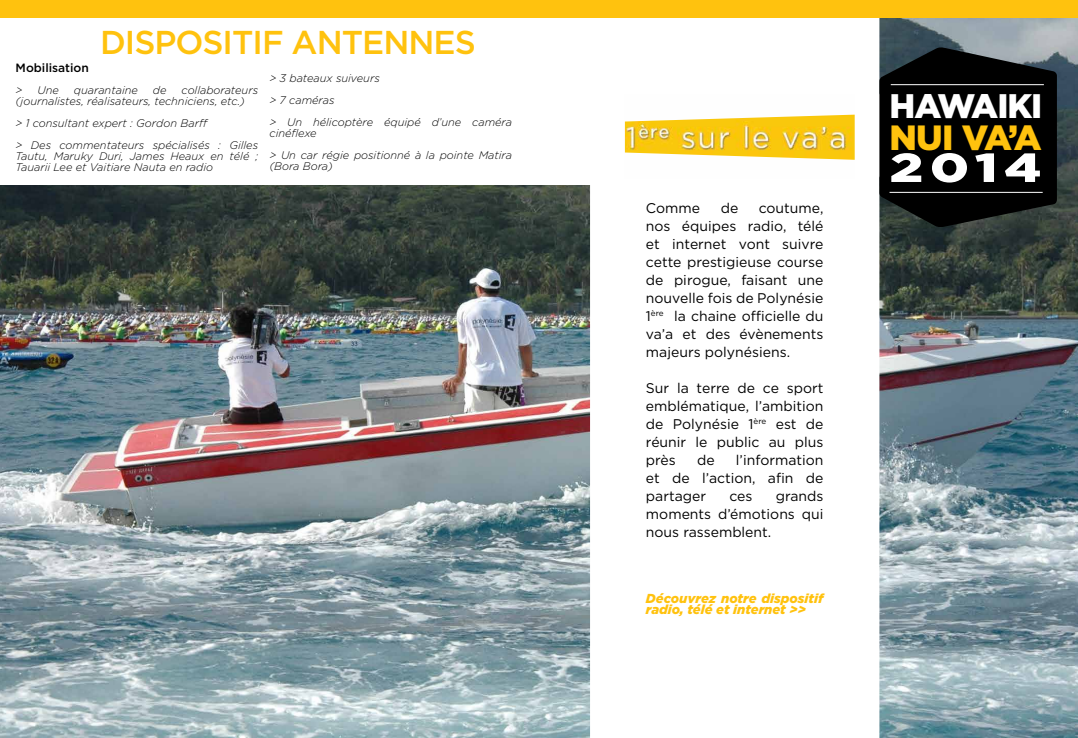
<style>
.page{position:relative;width:1078px;height:738px;background:#fff}
.page>*{position:absolute;margin:0;border:0;box-sizing:border-box;transform-origin:0 0}
.t1{font:900 40.5px "Gotham";color:#fff;scale:1.33 1}
.t2{font:900 35px "Gotham";color:#ffc20e}
.t3{font:900 34px "Gotham";letter-spacing:-.03em;color:#fff}
.t4{font:500 33px "Gotham";letter-spacing:-.03em;color:#ffc20e}
.t5{font:14px/18px "Gotham";color:#000;text-align:justify}
.t6{font:italic 900 13px/11px "Gotham";color:#ffc20e}
.t7{font:500 12px "Gotham";color:#000}
.t8{font:italic 300 11px/22px "Gotham";color:#000}
</style>
<div class="page">
<img style="left:0;top:17px;width:1077px;height:720px">
<svg style="left:590px;top:17px;width:416px;height:720px"></svg>
<img style="left:624px;top:94px;width:230px;height:84px">
<img style="left:624px;top:114px;width:230px;height:46px">
<svg style="left:879px;top:47px;width:177px;height:180px;background:#0c0e0f"></svg>
<hr style="left:889px;top:192px;width:153px;height:1px;background:#fff">
<div style="left:0;top:0;width:590px;height:184px;background:#fff"></div>
<div style="left:0;top:0;width:1077px;height:17px;background:#ffc20e"></div>
<hr style="left:890px;top:84px;width:153px;height:1px;background:#fff">
<h3 class="t4" style="left:100px;top:21px;width:377px">DISPOSITIF ANTENNES</h3>
<p class="t7" style="left:16px;top:59px;width:75px">MOBILISATION</p>
<p class="t8" style="left:16px;top:78px;width:45px">&gt; Une</p>
<p class="t8" style="left:74px;top:78px;width:65px">quarantaine</p>
<p class="t8" style="left:153px;top:78px;width:15px">de</p>
<p class="t8" style="left:16px;top:84px;width:244px;line-height:11px;text-indent:166px">collaborateurs (journalistes, réalisateurs, techniciens, etc.)</p>
<p class="t8" style="left:16px;top:111px;width:244px">&gt; 1 consultant expert : Gordon Barff<br>&gt; Des commentateurs spécialisés : Gilles</p>
<p class="t8" style="left:16px;top:150px;width:244px;line-height:11px">Tautu, Maruky Duri, James Heaux en télé ;<br>Tauarii Lee et Vaitiare Nauta en radio</p>
<p class="t8" style="left:269px;top:67px;width:244px">&gt; 3 bateaux suiveurs<br>&gt; 7 caméras<br>&gt; Un hélicoptère équipé d’une caméra</p>
<p class="t8" style="left:269px;top:122px;width:244px">cinéflexe<br>&gt; Un car régie positionné à la pointe Matira</p>
<p class="t8" style="left:269px;top:155px;width:65px">(Bora Bora)</p>
<p class="t5" style="left:645px;top:198px;width:56px">Comme</p>
<p class="t5" style="left:720px;top:198px;width:19px">de</p>
<p class="t5" style="left:645px;top:198px;width:179px;text-indent:113px">coutume, nos équipes radio, télé et internet vont suivre cette prestigieuse course de pirogue, faisant une nouvelle fois de Polynésie 1<sup>ère</sup> la chaine officielle du va’a et des évènements majeurs polynésiens.</p>
<p class="t5" style="left:645px;top:378px;width:179px">Sur la terre de ce sport emblématique, l’ambition de Polynésie 1<sup>ère</sup> est de réunir le public au plus près</p>
<p class="t5" style="left:645px;top:450px;width:179px;text-indent:90px">l’information et de l’action, afin de partager</p>
<p class="t5" style="left:697px;top:450px;width:19px">de</p>
<p class="t5" style="left:645px;top:486px;width:179px;text-indent:130px">grands moments d’émotions qui nous rassemblent.</p>
<p class="t5" style="left:729px;top:486px;width:25px">ces</p>
<p class="t6" style="left:645px;top:592px;width:179px">Découvrez notre dispositif radio, télé et internet &gt;&gt;</p>
<h3 class="t3" style="left:889px;top:82px;width:154px">HAWAIKI</h3>
<h2 class="t2" style="left:889px;top:113px;width:153px">NUI VA’A</h2>
<h1 class="t1" style="left:889px;top:139px;width:116px">2014</h1>
</div>
